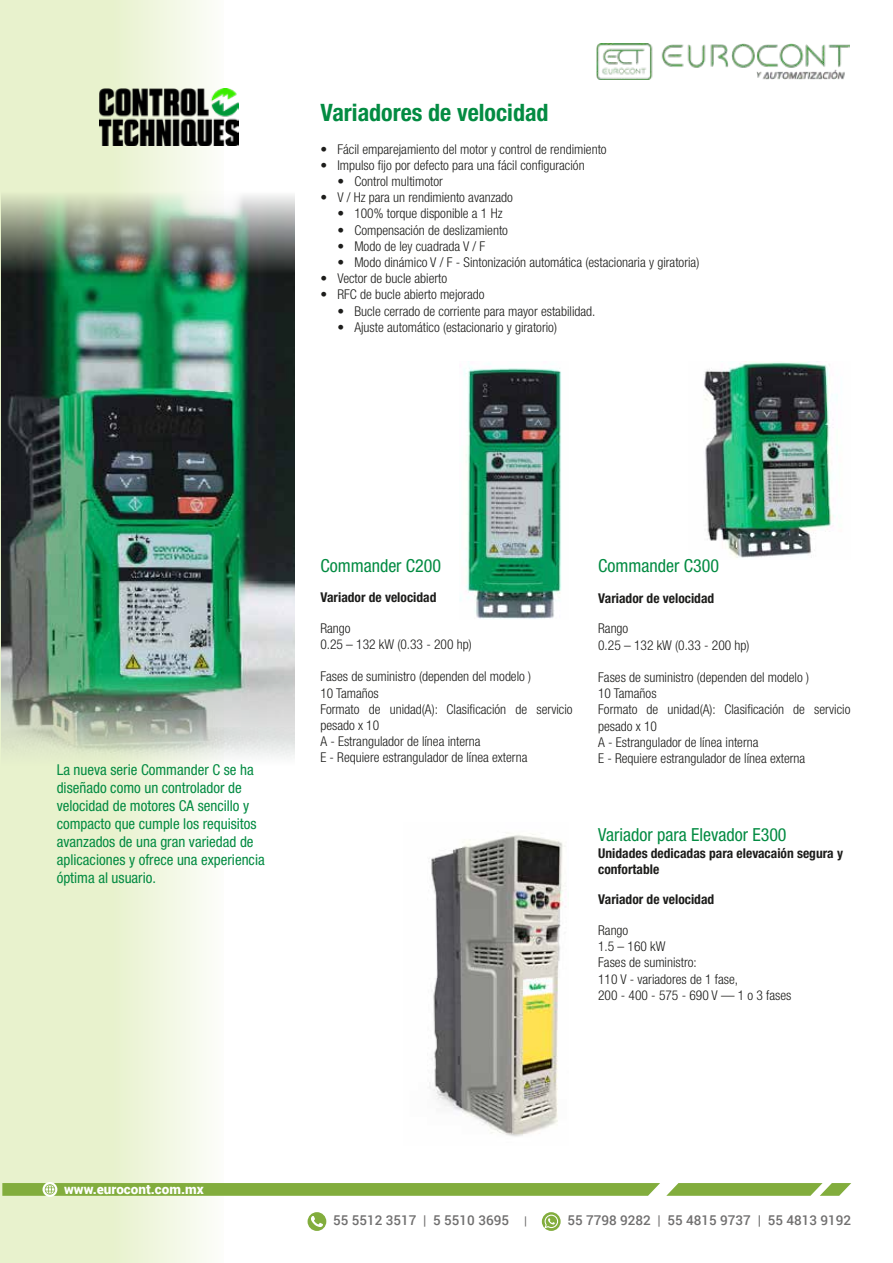
<style>
.page{position:relative;width:893px;height:1263px;background:#fff}
.page>*{position:absolute;margin:0;border:0;box-sizing:border-box;transform-origin:0 0}
.t1{font:700 condensed 24px "Helvetica Neue LT Std";color:#038b42}
.t2{font:condensed 18px "Helvetica Neue LT Std";color:#038b42}
.t3{font:condensed 15px/18px "Helvetica Neue LT Std";color:#038b42}
.t4{font:300 condensed 13.5px/16.2px "Helvetica Neue LT Std";color:#1d1d1b}
.t5{font:700 condensed 13.5px/16.2px "Helvetica Neue LT Std";color:#1d1d1b}
.t6{font:500 13.5px "Roboto";color:#706f6f}
.t7{font:900 13.5px "Roboto";color:#fff}
.s1{font-weight:400}
.s2{font-weight:400;font-size:12px}
</style>
<div class="page">
<div style="left:0;top:0;width:224px;height:1263px;background:linear-gradient(to right,#e3efc2,#f7faef)"></div>
<img style="left:596px;top:44px;width:253px;height:35px">
<svg style="left:666px;top:1183px;width:185px;height:13px;background:#92b756"></svg>
<svg style="left:2px;top:1182px;width:658px;height:15px;background:#96ba5b"></svg>
<svg style="left:308px;top:1212px;width:18px;height:19px"></svg>
<svg style="left:542px;top:1212px;width:19px;height:19px"></svg>
<img style="left:0;top:191px;width:295px;height:574px">
<img style="left:704px;top:361px;width:134px;height:197px">
<img style="left:460px;top:361px;width:101px;height:258px">
<img style="left:429px;top:834px;width:137px;height:303px">
<img style="left:99px;top:89px;width:139px;height:57px">
<h1 class="t1" style="left:320px;top:98px;width:230px">Variadores de velocidad</h1>
<p class="t4" style="left:320px;top:141px;width:288px">• Fácil emparejamiento del motor y control de rendimiento</p>
<p class="t4" style="left:320px;top:157px;width:266px">• Impulso fijo por defecto para una fácil configuración</p>
<p class="t4" style="left:337px;top:173px;width:107px">• Control multimotor</p>
<p class="t4" style="left:320px;top:189px;width:194px">• V / Hz para un rendimiento avanzado</p>
<p class="t4" style="left:337px;top:205px;width:167px">• 100% torque disponible a 1 Hz</p>
<p class="t4" style="left:337px;top:222px;width:172px">• Compensación de deslizamiento</p>
<p class="t4" style="left:337px;top:238px;width:149px">• Modo de ley cuadrada V / F</p>
<p class="t4" style="left:337px;top:254px;width:363px">• Modo dinámico V / F - Sintonización automática (estacionaria y giratoria)</p>
<p class="t4" style="left:320px;top:270px;width:128px">• Vector de bucle abierto</p>
<p class="t4" style="left:320px;top:286px;width:166px">• RFC de bucle abierto mejorado</p>
<p class="t4" style="left:337px;top:303px;width:260px">• Bucle cerrado de corriente para mayor estabilidad.</p>
<p class="t4" style="left:337px;top:319px;width:221px">• Ajuste automático (estacionario y giratorio)</p>
<p class="t3" style="left:57px;top:760px;width:210px">La nueva serie Commander C se ha diseñado como un controlador de velocidad de motores CA sencillo y compacto que cumple los requisitos avanzados de una gran variedad de aplicaciones y ofrece una experiencia óptima al usuario.</p>
<h2 class="t2" style="left:320px;top:555px;width:122px">Commander C200</h2>
<p class="t5" style="left:320px;top:589px;width:118px">Variador de velocidad</p>
<p class="t4" style="left:320px;top:620px;width:153px">Rango<br>0.25 – 132 kW (0.33 - 200 hp)</p>
<p class="t4" style="left:320px;top:668px;width:254px">Fases de suministro (dependen del modelo )<br>10 Tamaños<br>Formato de unidad(A): Clasificación de servicio pesado x 10<br>A - Estrangulador de línea interna<br>E - Requiere estrangulador de línea externa</p>
<h2 class="t2" style="left:598px;top:555px;width:122px">Commander C300</h2>
<p class="t5" style="left:598px;top:590px;width:118px">Variador de velocidad</p>
<p class="t4" style="left:598px;top:620px;width:153px">Rango<br>0.25 – 132 kW (0.33 - 200 hp)</p>
<p class="t4" style="left:598px;top:669px;width:254px">Fases de suministro (dependen del modelo )<br>10 Tamaños<br>Formato de unidad(A): Clasificación de servicio pesado x 10<br>A - Estrangulador de línea interna<br>E - Requiere estrangulador de línea externa</p>
<h2 class="t2" style="left:598px;top:824px;width:190px">Variador para Elevador E300</h2>
<p class="t5" style="left:598px;top:844px;width:246px">Unidades dedicadas para elevacaión segura y confortable</p>
<p class="t5" style="left:598px;top:891px;width:118px">Variador de velocidad</p>
<p class="t4" style="left:598px;top:922px;width:195px">Rango<br>1.5 – 160 kW<br>Fases de suministro:<br>110 V - variadores de 1 fase,<br>200 - 400 - 575 - 690 V — 1 o 3 fases</p>
<p class="t7" style="left:64px;top:1179px;width:141px">www.eurocont.com.mx</p>
<p class="t6" style="left:333px;top:1210px;width:195px">55 5512 3517 <span class="s1">|</span> 5 5510 3695 <span class="s2">|</span></p>
<p class="t6" style="left:567px;top:1210px;width:285px">55 7798 9282 <span class="s1">|</span> 55 4815 9737 | 55 4813 9192</p>
</div>
